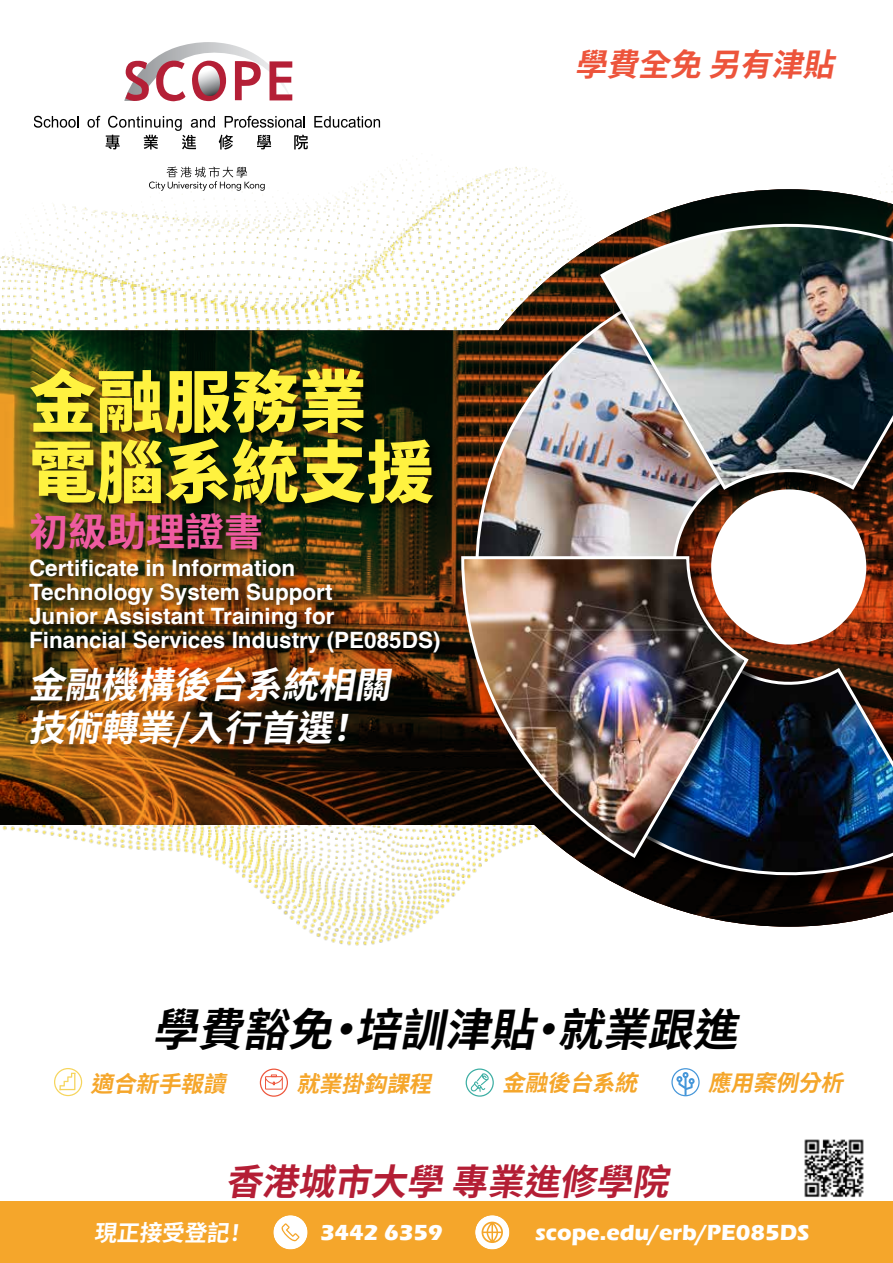
<style>
.page{position:relative;width:893px;height:1263px;background:#fff}
.page>*{position:absolute;margin:0;border:0;box-sizing:border-box;transform-origin:0 0}
.t1{font:900 67.5px/70.5px "Noto Sans TC";color:#fff240}
.t2{font:italic 700 45px "Noto Sans TC";color:#000}
.t3{font:700 39px "Noto Sans TC";color:#ef5ba1}
.t4{font:italic 700 36.15px/43.5px "Noto Sans TC";color:#fff}
.t5{font:italic 700 36.15px "Noto Sans TC";color:#b41e35}
.t6{font:italic 700 31.5px "Noto Sans TC";color:#ed543b}
.t7{font:700 22.5px/24px "Helvetica";color:#fff}
.t8{font:700 22.5px "Eras ITC";color:#fff}
.t9{font:italic 700 22.5px "Noto Sans TC";color:#f5a62b}
.t10{font:700 22.5px "Noto Sans TC";color:#fff}
</style>
<div class="page">
<img style="left:0;top:189px;width:498px;height:738px">
<svg style="left:498px;top:189px;width:395px;height:738px"></svg>
<div style="left:0;top:1202px;width:893px;height:61px;background:#f5a62b"></div>
<svg style="left:273px;top:1215px;width:35px;height:34px"></svg>
<svg style="left:475px;top:1215px;width:34px;height:34px"></svg>
<svg style="left:149px;top:167px;width:116px;height:24px"></svg>
<svg style="left:124px;top:42px;width:168px;height:60px"></svg>
<svg style="left:34px;top:116px;width:45px;height:12px"></svg>
<svg style="left:87px;top:116px;width:13px;height:12px"></svg>
<svg style="left:314px;top:116px;width:66px;height:12px"></svg>
<svg style="left:106px;top:116px;width:202px;height:33px"></svg>
<div style="left:25px;top:554px;width:426px;height:109px;background:#000;opacity:.75"></div>
<svg style="left:60px;top:1073px;width:15px;height:17px"></svg>
<div style="left:54px;top:1068px;width:28px;height:28px;border:1px solid #f6d55c;border-radius:50%"></div>
<div style="left:265px;top:1076px;width:18px;height:13px;border:1px solid #ed553b"></div>
<svg style="left:264px;top:1074px;width:20px;height:11px"></svg>
<div style="left:260px;top:1068px;width:28px;height:29px;border:1px solid #ed553b;border-radius:50%"></div>
<svg style="left:470px;top:1073px;width:19px;height:19px"></svg>
<div style="left:466px;top:1068px;width:28px;height:29px;border:1px solid #3caea3;border-radius:50%"></div>
<svg style="left:676px;top:1072px;width:19px;height:24px"></svg>
<div style="left:671px;top:1068px;width:29px;height:28px;border:1px solid #4596d9;border-radius:50%"></div>
<div style="left:28px;top:365px;width:417px;height:151px;background:#000;opacity:.75"></div>
<img style="left:474px;top:305px;width:255px;height:250px">
<div style="left:601px;top:228px;width:292px;height:281px;background:#000;opacity:.75"></div>
<img style="left:598px;top:206px;width:295px;height:286px">
<div style="left:643px;top:673px;width:250px;height:223px;background:#000;opacity:.75"></div>
<img style="left:640px;top:666px;width:253px;height:222px">
<div style="left:711px;top:489px;width:155px;height:155px;background:#fff;border-radius:50%"></div>
<div style="left:461px;top:560px;width:303px;height:317px;background:#000;opacity:.75"></div>
<img style="left:460px;top:555px;width:291px;height:305px">
<div style="left:27px;top:509px;width:247px;height:53px;background:#000;opacity:.75"></div>
<img style="left:804px;top:1139px;width:60px;height:59px">
<h1 class="t1" style="left:29px;top:368px;width:406px">金融服務業電腦系統支援</h1>
<h3 class="t3" style="left:29px;top:509px;width:235px">初級助理證書</h3>
<p class="t7" style="left:29px;top:558px;width:413px">Certificate in Information<br>Technology System Support<br>Junior Assistant Training for<br>Financial Services Industry (PE085DS)</p>
<h3 class="t4" style="left:28px;top:663px;width:380px">金融機構後台系統相關技術轉業/入行首選！</h3>
<h3 class="t6" style="left:575px;top:47px;width:276px">學費全免 另有津貼</h3>
<h2 class="t2" style="left:152px;top:1004px;width:609px">學費豁免・培訓津貼・就業跟進</h2>
<p class="t9" style="left:91px;top:1071px;width:148px">適合新手報讀</p>
<p class="t9" style="left:296px;top:1071px;width:148px">就業掛鈎課程</p>
<p class="t9" style="left:502px;top:1070px;width:148px">金融後台系統</p>
<p class="t9" style="left:708px;top:1070px;width:148px">應用案例分析</p>
<h3 class="t5" style="left:225px;top:1161px;width:461px">香港城市大學 專業進修學院</h3>
<p class="t10" style="left:94px;top:1220px;width:160px">現正接受登記！</p>
<p class="t8" style="left:320px;top:1220px;width:124px">3442 6359</p>
<p class="t8" style="left:535px;top:1220px;width:276px">scope.edu/erb/PE085DS</p>
</div>
